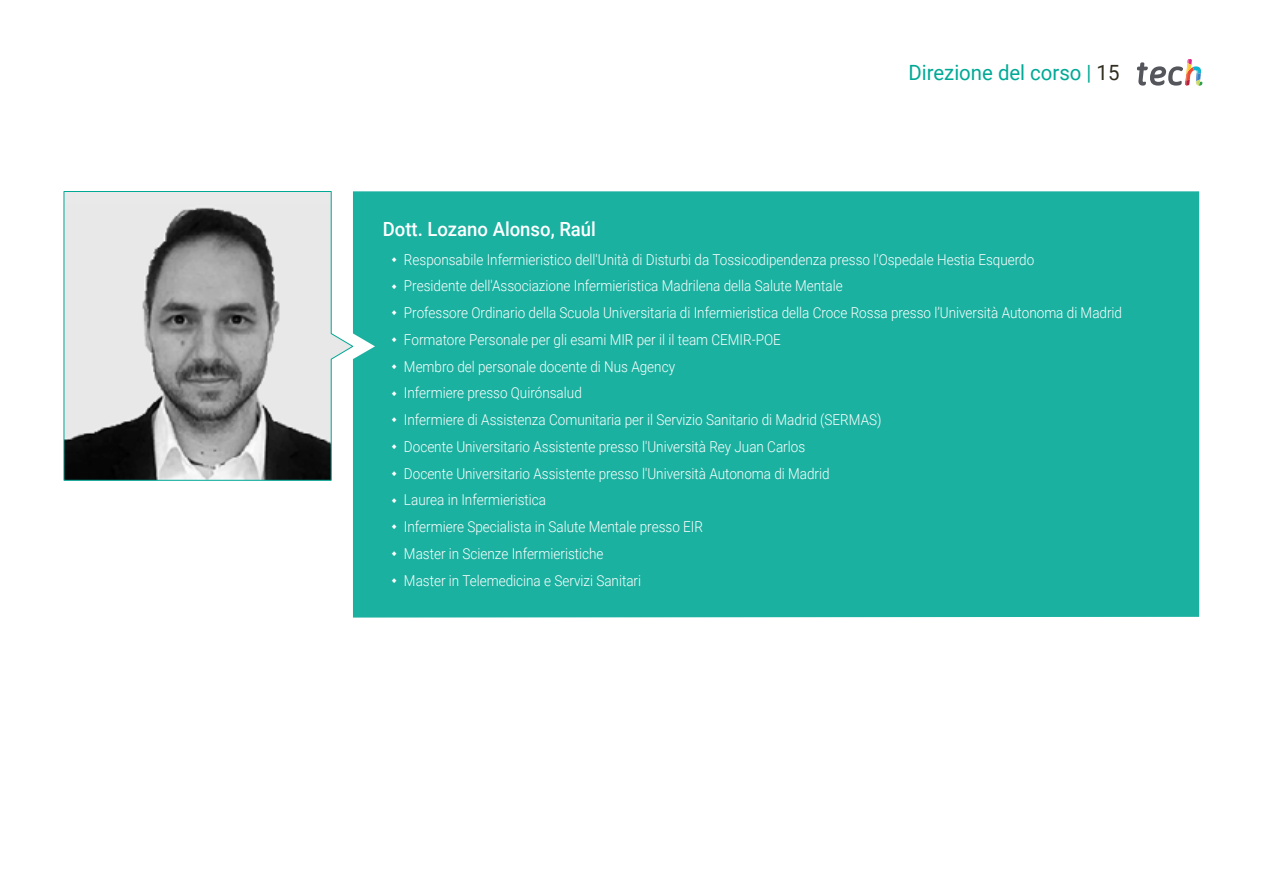
<style>
.page{position:relative;width:1263px;height:893px;background:#fff}
.page>*{position:absolute;margin:0;border:0;box-sizing:border-box;transform-origin:0 0}
.t1{font:21px "Roboto";color:#00a996}
.t2{font:500 19.5px "Roboto";color:#fff;scale:.95 1}
.t3{font:300 15px/26.7px "Roboto";color:#fff;scale:.9 1}
.s1{color:#312e20}
</style>
<div class="page">
<div style="left:353px;top:191px;width:846px;height:427px;background:#1ab1a0"></div>
<svg style="left:64px;top:191px;width:289px;height:290px;background:#aeb0b0"></svg>
<svg style="left:1137px;top:59px;width:65px;height:27px"></svg>
<svg style="left:392px;top:257px;width:5px;height:5px"></svg>
<svg style="left:392px;top:284px;width:5px;height:5px"></svg>
<svg style="left:392px;top:310px;width:5px;height:5px"></svg>
<svg style="left:392px;top:337px;width:5px;height:5px"></svg>
<svg style="left:392px;top:364px;width:5px;height:5px"></svg>
<svg style="left:392px;top:391px;width:5px;height:5px"></svg>
<svg style="left:392px;top:417px;width:5px;height:5px"></svg>
<svg style="left:392px;top:444px;width:5px;height:5px"></svg>
<svg style="left:392px;top:471px;width:5px;height:5px"></svg>
<svg style="left:392px;top:498px;width:5px;height:5px"></svg>
<svg style="left:392px;top:524px;width:5px;height:5px"></svg>
<svg style="left:392px;top:551px;width:5px;height:5px"></svg>
<svg style="left:392px;top:578px;width:5px;height:5px"></svg>
<h1 class="t1" style="left:908px;top:57px;width:213px">Direzione del corso | <span class="s1">15</span></h1>
<h2 class="t2" style="left:383px;top:215px;width:226px">Dott. Lozano Alonso, Raúl</h2>
<p class="t3" style="left:404px;top:245px;width:799px">Responsabile Infermieristico dell'Unità di Disturbi da Tossicodipendenza presso l'Ospedale Hestia Esquerdo<br>Presidente dell'Associazione Infermieristica Madrilena della Salute Mentale<br>Professore Ordinario della Scuola Universitaria di Infermieristica della Croce Rossa presso l’Università Autonoma di Madrid Formatore Personale per gli esami MIR per il il team CEMIR-POE<br>Membro del personale docente di Nus Agency<br>Infermiere presso Quirónsalud<br>Infermiere di Assistenza Comunitaria per il Servizio Sanitario di Madrid (SERMAS)<br>Docente Universitario Assistente presso l'Università Rey Juan Carlos<br>Docente Universitario Assistente presso l'Università Autonoma di Madrid<br>Laurea in Infermieristica<br>Infermiere Specialista in Salute Mentale presso EIR<br>Master in Scienze Infermieristiche<br>Master in Telemedicina e Servizi Sanitari</p>
</div>
